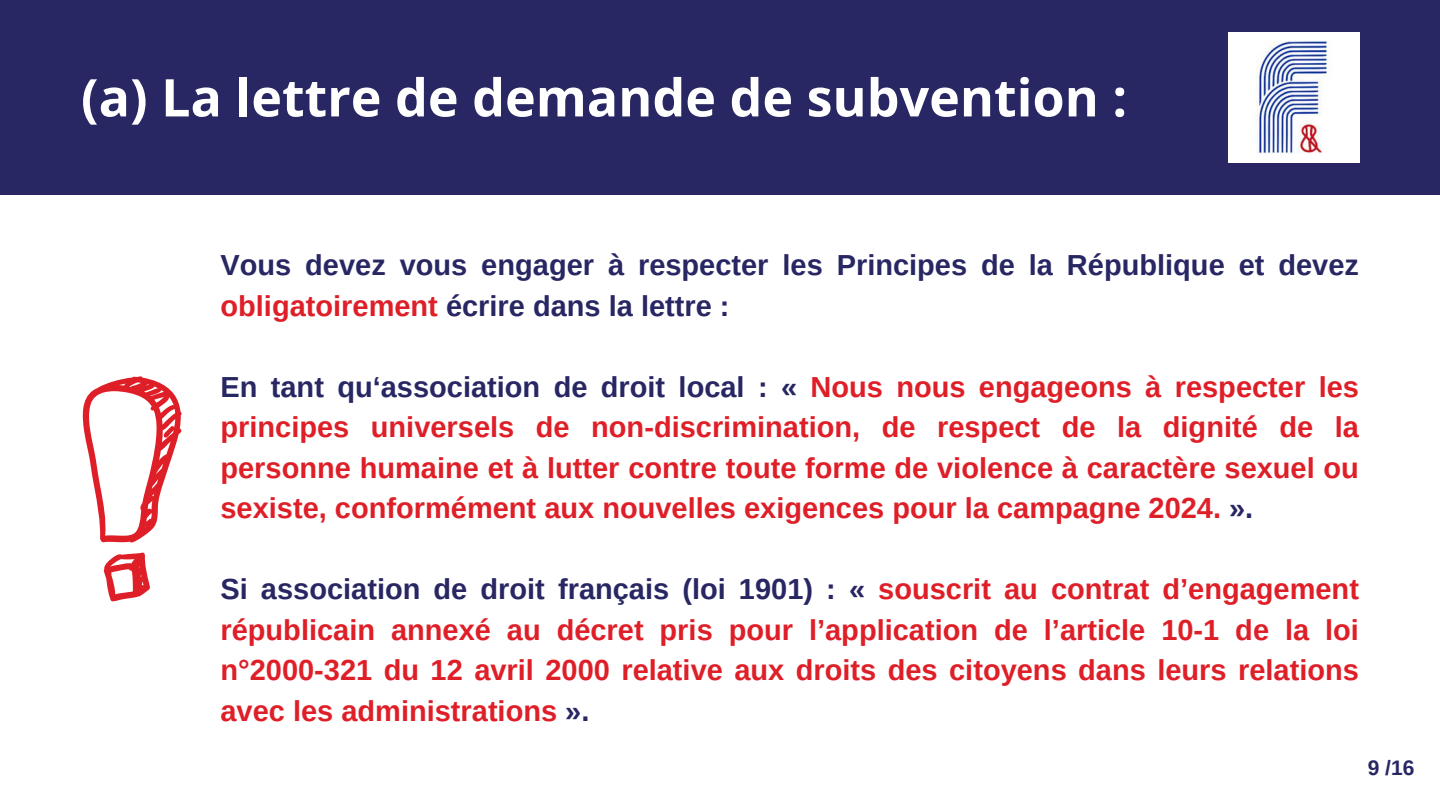
<style>
.page{position:relative;width:1440px;height:810px;background:#fff}
.page>*{position:absolute;margin:0;border:0;box-sizing:border-box;transform-origin:0 0}
.t1{font:700 52px "Open Sans";color:#fff}
.t2{font:700 29px/40.5px "Arimo";color:#df1f28;text-align:justify}
.t3{font:700 29px/40.5px "Arimo";color:#282763}
.t4{font:700 21px "Arimo";color:#282763}
.s1{color:#df1f28}
.s2{color:#282763}
</style>
<div class="page">
<div style="left:0;top:0;width:1440px;height:195px;background:#282763"></div>
<img style="left:1229px;top:32px;width:130px;height:131px">
<svg style="left:104px;top:553px;width:46px;height:48px"></svg>
<svg style="left:82px;top:376px;width:100px;height:166px"></svg>
<p class="t1" style="left:81px;top:61px;width:1048px">(a) La lettre de demande de subvention :</p>
<p class="t3" style="left:220px;top:245px;width:1140px">Vous devez vous engager à respecter les Principes de la République et devez <span class="s1">obligatoirement</span> écrire dans la lettre :</p>
<h2 class="t2" style="left:220px;top:366px;width:1140px"><span class="s2">En tant qu‘association de droit local : «</span> Nous nous engageons à respecter les principes universels de non-discrimination, de respect de la dignité de la personne humaine et à lutter contre toute forme de violence à caractère sexuel ou sexiste, conformément aux nouvelles exigences pour la campagne 2024. <span class="s2">».</span></h2>
<h2 class="t2" style="left:220px;top:569px;width:1140px"><span class="s2">Si association de droit français (loi 1901) : «</span> souscrit au contrat d’engagement républicain annexé au décret pris pour l’application de l’article 10-1 de la loi n°2000-321 du 12 avril 2000 relative aux droits des citoyens dans leurs relations avec les administrations <span class="s2">».</span></h2>
<h2 class="t4" style="left:1368px;top:756px;width:48px">9 /16</h2>
</div>
